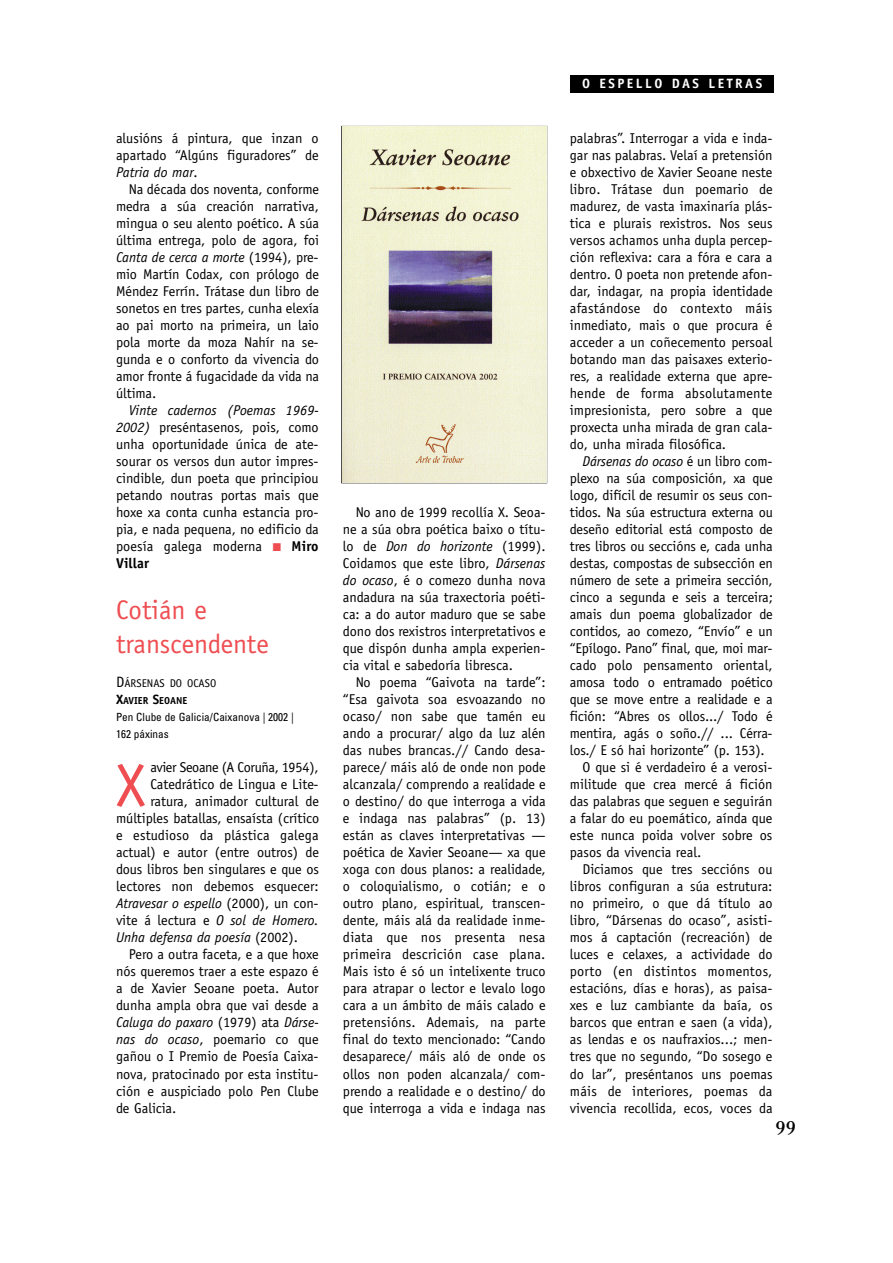
<style>
.page{position:relative;width:893px;height:1263px;background:#fff}
.page>*{position:absolute;margin:0;border:0;box-sizing:border-box;transform-origin:0 0}
.t1{font:61.2px "Officina Sans";color:#ee4e52}
.t2{font:27px/34px "Officina Sans";color:#ee4e52}
.t3{font:14.25px/17px "Officina Sans";letter-spacing:-.005em;color:#000;text-align:justify}
.t4{font:italic 14.25px "Officina Sans";letter-spacing:-.005em;color:#000}
.t5{font:14.25px "Officina Sans";letter-spacing:-.025em;color:#000}
.t6{font:14.25px "Officina Sans";letter-spacing:.02em;color:#000}
.t7{font:14.25px "Officina Sans";letter-spacing:.015em;color:#000}
.t8{font:700 13.5px "Officina Sans";letter-spacing:.185em;color:#fff}
.t9{font:condensed 11.25px/17px "Univers";color:#000}
.t10{font:11.25px "Officina Sans";color:#000}
.t11{font:700 10.2px "Officina Sans";color:#000}
.s1{font-style:italic}
.s2{color:#ee4e52}
.s3{font-weight:700}
.s4{font-size:15px}
.s5{font-size:13.5px}
.s6{font-style:normal}
</style>
<div class="page">
<div style="left:570px;top:75px;width:204px;height:17px;background:#000"></div>
<img style="left:342px;top:127px;width:204px;height:355px">
<p class="t3" style="left:116px;top:131px;width:204px">alusións á pintura, que inzan o apartado “Algúns figuradores” de <span class="s1">Patria do mar</span>.</p>
<p class="t3" style="left:116px;top:182px;width:205px;text-indent:13px">Na década dos noventa, conforme medra a súa creación narrativa, mingua o seu alento poético. A súa última entrega, polo de agora, foi <span class="s1">Canta de cerca a morte</span> (1994), pre&shy;mio Martín Codax, con prólogo de Méndez Ferrín. Trátase dun libro de sonetos en tres partes, cunha elexía ao pai morto na primeira, un laio pola morte da moza Nahír na se - gunda e o conforto da vivencia do amor fronte á fugacidade da vida na última.</p>
<p class="t3" style="left:116px;top:403px;width:204px;text-indent:13px"><span class="s1">Vinte cadernos (Poemas 1969- 2002)</span> preséntasenos, pois, como unha oportunidade única de ate&shy;sourar os versos dun autor impres&shy;cindible, dun poeta que principiou petando noutras portas mais que hoxe xa conta cunha estancia pro&shy;pia, e nada pequena, no edificio da poesía galega moderna <span class="s2">■</span> <span class="s3">Miro Villar</span></p>
<h2 class="t2" style="left:116px;top:595px;width:154px">Cotián e transcendente</h2>
<p class="t10" style="left:116px;top:679px;width:102px"><span class="s4">D</span>ÁRSENAS DO OCASO</p>
<p class="t11" style="left:116px;top:697px;width:73px"><span class="s5">X</span>AVIER <span class="s5">S</span>EOANE</p>
<p class="t9" style="left:116px;top:710px;width:179px">Pen Clube de Galicia/Caixanova | 2002 |<br>162 páxinas</p>
<h1 class="t1" style="left:116px;top:762px;width:31px">X</h1>
<p class="t5" style="left:150px;top:762px;width:170px">avier Seoane (A Coruña, 1954),</p>
<p class="t3" style="left:150px;top:777px;width:170px">Catedrático de Lingua e Lite-</p>
<p class="t3" style="left:150px;top:794px;width:170px">ratura, animador cultural de</p>
<p class="t3" style="left:116px;top:811px;width:205px">múltiples batallas, ensaísta (crítico</p>
<p class="t3" style="left:116px;top:828px;width:204px">e estudioso da plástica galega</p>
<p class="t3" style="left:116px;top:845px;width:204px">actual) e autor (entre outros) de</p>
<p class="t3" style="left:116px;top:862px;width:204px">dous libros ben singulares e que os</p>
<p class="t3" style="left:116px;top:879px;width:204px">lectores non debemos esquecer:</p>
<p class="t4" style="left:116px;top:898px;width:204px">Atravesar o espello <span class="s6">(2000), un con-</span></p>
<p class="t3" style="left:116px;top:913px;width:204px">vite á lectura e <span class="s1">O sol de Homero.</span></p>
<p class="t4" style="left:116px;top:932px;width:183px">Unha defensa da poesía <span class="s6">(2002).</span></p>
<p class="t3" style="left:129px;top:947px;width:191px">Pero a outra faceta, e a que hoxe</p>
<p class="t3" style="left:116px;top:964px;width:204px">nós queremos traer a este espazo é</p>
<p class="t3" style="left:116px;top:981px;width:204px">a de Xavier Seoane poeta. Autor</p>
<p class="t3" style="left:116px;top:998px;width:204px">dunha ampla obra que vai desde a</p>
<p class="t4" style="left:116px;top:1017px;width:204px">Caluga do paxaro <span class="s6">(1979) ata</span> Dárse-</p>
<p class="t3" style="left:116px;top:1032px;width:204px"><span class="s1">nas do ocaso</span>, poemario co que</p>
<p class="t3" style="left:116px;top:1049px;width:204px">gañou o I Premio de Poesía Caixa-</p>
<p class="t3" style="left:116px;top:1066px;width:204px">nova, pratocinado por esta institu-</p>
<p class="t3" style="left:116px;top:1083px;width:204px">ción e auspiciado polo Pen Clube</p>
<p class="t3" style="left:116px;top:1100px;width:62px">de Galicia.</p>
<p class="t3" style="left:343px;top:505px;width:204px;text-indent:13px">No ano de 1999 recollía X. Seoa&shy;ne a súa obra poética baixo o títu&shy;lo de <span class="s1">Don do horizonte</span> (1999).<br>Coidamos que este libro, <span class="s1">Dársenas do ocaso</span>, é o comezo dunha nova andadura na súa traxectoria poéti&shy;ca: a do autor maduro que se sabe dono dos rexistros interpretativos e que dispón dunha ampla experien&shy;cia vital e sabedoría libresca.</p>
<p class="t3" style="left:343px;top:675px;width:204px;text-indent:13px">No poema “Gaivota na tarde”: “Esa gaivota soa esvoazando no ocaso/ non sabe que tamén eu ando a procurar/ algo da luz alén das nubes brancas.// Cando desa - parece/ máis aló de onde non pode alcanzala/ comprendo a realidade e o destino/ do que interroga a vida e indaga nas palabras” (p. 13) están as claves interpretativas — poética de Xavier Seoane— xa que xoga con dous planos: a realidade, o coloquialismo, o cotián; e o outro plano, espiritual, transcen&shy;dente, máis alá da realidade inme&shy;diata que nos presenta nesa primeira descrición case plana.<br>Mais isto é só un intelixente truco para atrapar o lector e levalo logo cara a un ámbito de máis calado e pretensións. Ademais, na parte final do texto mencionado: “Cando desaparece/ máis aló de onde os ollos non poden alcanzala/ com&shy;prendo a realidade e o destino/ do que interroga a vida e indaga nas</p>
<p class="t8" style="left:582px;top:79px;width:182px">O ESPELLO DAS LETRAS</p>
<p class="t3" style="left:570px;top:131px;width:204px">palabras”. Interrogar a vida e inda&shy;gar nas palabras. Velaí a pretensión e obxectivo de Xavier Seoane neste libro. Trátase dun poemario de madurez, de vasta imaxinaría plás&shy;tica e plurais rexistros. Nos seus versos achamos unha dupla percep&shy;ción reflexiva: cara a fóra e cara a dentro. O poeta non pretende afon&shy;dar, indagar, na propia identidade afastándose do contexto máis inmediato, mais o que procura é acceder a un coñecemento persoal botando man das paisaxes exterio&shy;res, a realidade externa que apre&shy;hende de forma absolutamente impresionista, pero sobre a que proxecta unha mirada de gran cala&shy;do, unha mirada filosófica.</p>
<p class="t4" style="left:582px;top:456px;width:191px">Dársenas do ocaso <span class="s6">é un libro com-</span></p>
<p class="t3" style="left:570px;top:471px;width:204px">plexo na súa composición, xa que</p>
<p class="t3" style="left:570px;top:488px;width:204px">logo, difícil de resumir os seus con-</p>
<p class="t3" style="left:570px;top:505px;width:204px">tidos. Na súa estructura externa ou</p>
<p class="t3" style="left:570px;top:522px;width:204px">deseño editorial está composto de</p>
<p class="t3" style="left:570px;top:539px;width:204px">tres libros ou seccións e, cada unha</p>
<p class="t3" style="left:570px;top:556px;width:204px">destas, compostas de subsección en</p>
<p class="t3" style="left:570px;top:573px;width:204px">número de sete a primeira sección,</p>
<p class="t3" style="left:570px;top:590px;width:204px">cinco a segunda e seis a terceira;</p>
<p class="t3" style="left:570px;top:607px;width:204px">amais dun poema globalizador de</p>
<p class="t3" style="left:570px;top:624px;width:204px">contidos, ao comezo, “Envío” e un</p>
<p class="t3" style="left:570px;top:641px;width:204px">“Epílogo. Pano” final, que, moi mar-</p>
<p class="t3" style="left:570px;top:658px;width:204px">cado polo pensamento oriental,</p>
<p class="t3" style="left:570px;top:675px;width:204px">amosa todo o entramado poético</p>
<p class="t3" style="left:570px;top:692px;width:204px">que se move entre a realidade e a</p>
<p class="t3" style="left:570px;top:709px;width:204px">fición: “Abres os ollos.../ Todo é</p>
<p class="t3" style="left:570px;top:726px;width:204px">mentira, agás o soño.// ... Cérra-</p>
<p class="t3" style="left:570px;top:743px;width:196px">los./ E só hai horizonte” (p. 153).</p>
<p class="t3" style="left:582px;top:760px;width:191px">O que si é verdadeiro é a verosi-</p>
<p class="t3" style="left:570px;top:777px;width:204px">militude que crea mercé á fición</p>
<p class="t3" style="left:570px;top:794px;width:204px">das palabras que seguen e seguirán</p>
<p class="t3" style="left:570px;top:811px;width:204px">a falar do eu poemático, aínda que</p>
<p class="t3" style="left:570px;top:828px;width:204px">este nunca poida volver sobre os</p>
<p class="t3" style="left:570px;top:845px;width:133px">pasos da vivencia real.</p>
<p class="t3" style="left:582px;top:862px;width:191px">Diciamos que tres seccións ou</p>
<p class="t3" style="left:570px;top:879px;width:204px">libros configuran a súa estrutura:</p>
<p class="t3" style="left:570px;top:896px;width:204px">no primeiro, o que dá título ao</p>
<p class="t3" style="left:570px;top:913px;width:204px">libro, “Dársenas do ocaso”, asisti-</p>
<p class="t3" style="left:570px;top:930px;width:204px">mos á captación (re creación) de</p>
<p class="t3" style="left:570px;top:947px;width:204px">luces e celaxes, a actividade do</p>
<p class="t6" style="left:570px;top:966px;width:204px">porto (en distintos momentos,</p>
<p class="t3" style="left:570px;top:981px;width:204px">estacións, días e horas), as paisa-</p>
<p class="t3" style="left:570px;top:998px;width:204px">xes e luz cambiante da baía, os</p>
<p class="t3" style="left:570px;top:1015px;width:204px">barcos que entran e saen (a vida),</p>
<p class="t3" style="left:570px;top:1032px;width:204px">as lendas e os naufraxios...; men-</p>
<p class="t3" style="left:570px;top:1049px;width:204px">tres que no segundo, “Do sosego e</p>
<p class="t3" style="left:570px;top:1066px;width:204px">do lar”, preséntanos uns poemas</p>
<p class="t7" style="left:570px;top:1085px;width:204px">máis de interiores, poemas da</p>
<p class="t3" style="left:570px;top:1100px;width:204px">vivencia recollida, ecos, voces da</p>
</div>
